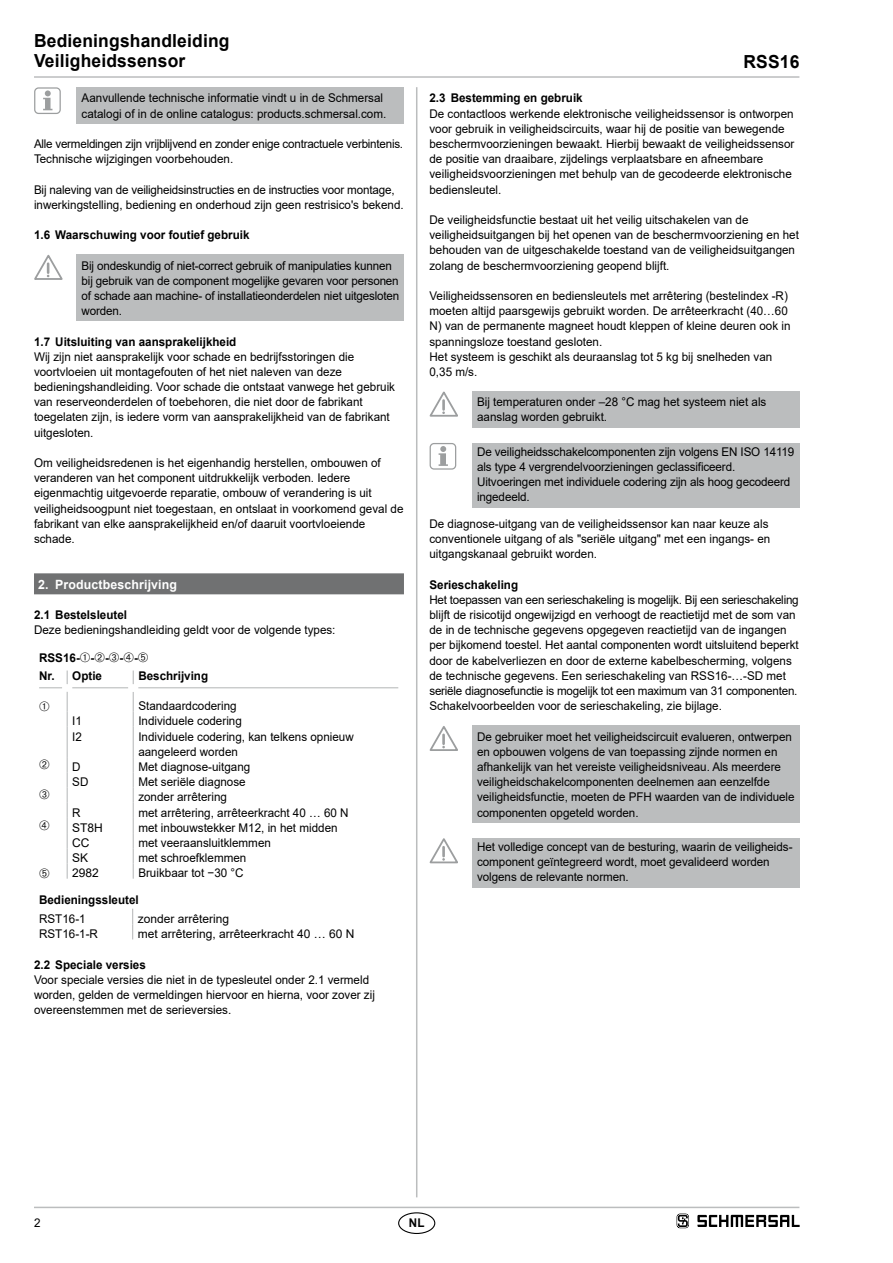
<style>
.page{position:relative;width:893px;height:1263px;background:#fff}
.page>*{position:absolute;margin:0;border:0;box-sizing:border-box;transform-origin:0 0}
.t1{font:700 18px/20.2px "Arial";letter-spacing:.01em;color:#000}
.t2{font:700 12.75px "Arial";letter-spacing:.01em;color:#fff}
.t3{font:12px/15.1px "Arial";color:#000}
.t4{font:700 12px/18px "Arial";color:#000}
.t5{font:12px/15.1px "Arial";letter-spacing:-.02em;color:#000}
</style>
<div class="page">
<hr style="left:34px;top:1207px;width:765px;height:1px;background:#bbbdbe">
<hr style="left:34px;top:76px;width:765px;height:2px;background:#bbbdbe">
<hr style="left:416px;top:87px;width:1px;height:1110px;background:#bbbdbe">
<div style="left:398px;top:1212px;width:37px;height:22px;border:1px solid #000;border-radius:50%"></div>
<div style="left:34px;top:573px;width:370px;height:21px;background:#707172"></div>
<div style="left:77px;top:87px;width:327px;height:36px;background:#bbbdbe"></div>
<svg style="left:43px;top:90px;width:9px;height:20px"></svg>
<div style="left:34px;top:87px;width:27px;height:27px;border:1px solid #9c9e9f;border-radius:4px"></div>
<div style="left:77px;top:254px;width:327px;height:67px;background:#bbbdbe"></div>
<svg style="left:34px;top:254px;width:29px;height:26px"></svg>
<hr style="left:133px;top:727px;width:1px;height:30px;background:#bbbdbe">
<svg style="left:133px;top:757px;width:1px;height:122px"></svg>
<hr style="left:67px;top:727px;width:1px;height:30px;background:#bbbdbe">
<svg style="left:67px;top:757px;width:1px;height:122px"></svg>
<svg style="left:132px;top:909px;width:1px;height:30px"></svg>
<div style="left:472px;top:391px;width:327px;height:36px;background:#bbbdbe"></div>
<svg style="left:429px;top:391px;width:29px;height:26px"></svg>
<div style="left:472px;top:443px;width:327px;height:64px;background:#bbbdbe"></div>
<svg style="left:439px;top:446px;width:9px;height:20px"></svg>
<div style="left:430px;top:443px;width:26px;height:27px;border:1px solid #9c9e9f;border-radius:4px"></div>
<div style="left:472px;top:725px;width:327px;height:97px;background:#bbbdbe"></div>
<svg style="left:429px;top:726px;width:29px;height:25px"></svg>
<div style="left:472px;top:838px;width:327px;height:49px;background:#bbbdbe"></div>
<svg style="left:429px;top:838px;width:29px;height:26px"></svg>
<svg style="left:677px;top:1213px;width:12px;height:15px"></svg>
<svg style="left:697px;top:1215px;width:102px;height:12px"></svg>
<svg style="left:39px;top:670px;width:360px;height:57px"></svg>
<h1 class="t1" style="left:34px;top:31px;width:197px">Bedieningshandleiding<br>Veiligheidssensor</h1>
<p class="t3" style="left:82px;top:90px;width:306px">Aanvullende technische informatie vindt u in de Schmersal catalogi of in de online catalogus: products.schmersal.com.</p>
<p class="t5" style="left:34px;top:136px;width:371px">Alle vermeldingen zijn vrijblijvend en zonder enige contractuele verbintenis.<br>Technische wijzigingen voorbehouden.</p>
<p class="t3" style="left:34px;top:182px;width:371px">Bij naleving van de veiligheidsinstructies en de instructies voor montage, inwerkingstelling, bediening en onderhoud zijn geen restrisico's bekend.</p>
<p class="t4" style="left:34px;top:226px;width:217px">1.6 Waarschuwing voor foutief gebruik</p>
<p class="t3" style="left:82px;top:258px;width:319px">Bij ondeskundig of niet-correct gebruik of manipulaties kunnen bij gebruik van de component mogelijke gevaren voor personen of schade aan machine- of installatieonderdelen niet uitgesloten worden.</p>
<p class="t4" style="left:34px;top:332px;width:204px">1.7 Uitsluiting van aansprakelijkheid</p>
<p class="t3" style="left:34px;top:349px;width:363px">Wij zijn niet aansprakelijk voor schade en bedrijfsstoringen die voortvloeien uit montagefouten of het niet naleven van deze bedieningshandleiding. Voor schade die ontstaat vanwege het gebruik van reserveonderdelen of toebehoren, die niet door de fabrikant toegelaten zijn, is iedere vorm van aansprakelijkheid van de fabrikant uitgesloten.</p>
<p class="t3" style="left:34px;top:455px;width:371px">Om veiligheidsredenen is het eigenhandig herstellen, ombouwen of veranderen van het component uitdrukkelijk verboden. Iedere eigenmachtig uitgevoerde reparatie, ombouw of verandering is uit veiligheidsoogpunt niet toegestaan, en ontslaat in voorkomend geval de fabrikant van elke aansprakelijkheid en/of daaruit voortvloeiende schade.</p>
<p class="t2" style="left:38px;top:575px;width:140px">2. Productbeschrijving</p>
<p class="t4" style="left:34px;top:606px;width:95px">2.1 Bestelsleutel</p>
<p class="t3" style="left:34px;top:622px;width:303px">Deze bedieningshandleiding geldt voor de volgende types:</p>
<p class="t4" style="left:39px;top:648px;width:111px">RSS16-➀-➁-➂-➃-➄<br>Nr. Optie</p>
<p class="t4" style="left:138px;top:666px;width:71px">Beschrijving</p>
<p class="t3" style="left:138px;top:698px;width:100px">Standaardcodering</p>
<p class="t3" style="left:72px;top:713px;width:11px">I1</p>
<p class="t3" style="left:138px;top:713px;width:105px">Individuele codering</p>
<p class="t3" style="left:72px;top:729px;width:11px">I2</p>
<p class="t3" style="left:138px;top:729px;width:217px">Individuele codering, kan telkens opnieuw aangeleerd worden</p>
<p class="t3" style="left:72px;top:759px;width:10px">D</p>
<p class="t3" style="left:138px;top:759px;width:113px">Met diagnose-uitgang</p>
<p class="t3" style="left:72px;top:774px;width:18px">SD</p>
<p class="t3" style="left:138px;top:774px;width:109px">Met seriële diagnose</p>
<p class="t3" style="left:138px;top:789px;width:90px">zonder arrêtering</p>
<p class="t3" style="left:72px;top:805px;width:10px">R</p>
<p class="t3" style="left:138px;top:805px;width:212px">met arrêtering, arrêteerkracht 40 … 60 N</p>
<p class="t3" style="left:72px;top:820px;width:32px">ST8H</p>
<p class="t3" style="left:138px;top:820px;width:201px">met inbouwstekker M12, in het midden</p>
<p class="t3" style="left:72px;top:835px;width:19px">CC</p>
<p class="t3" style="left:138px;top:835px;width:134px">met veeraansluitklemmen</p>
<p class="t3" style="left:72px;top:850px;width:18px">SK</p>
<p class="t3" style="left:138px;top:850px;width:110px">met schroefklemmen</p>
<p class="t3" style="left:72px;top:865px;width:28px">2982</p>
<p class="t3" style="left:138px;top:865px;width:107px">Bruikbaar tot −30 °C</p>
<p class="t4" style="left:39px;top:891px;width:101px">Bedieningssleutel</p>
<p class="t3" style="left:39px;top:911px;width:48px">RST16-1</p>
<p class="t3" style="left:138px;top:911px;width:93px">zonder arrêtering</p>
<p class="t3" style="left:39px;top:926px;width:60px">RST16-1-R</p>
<p class="t3" style="left:138px;top:926px;width:218px">met arrêtering, arrêteerkracht 40 … 60 N</p>
<p class="t4" style="left:34px;top:955px;width:113px">2.2 Speciale versies</p>
<p class="t3" style="left:34px;top:972px;width:342px">Voor speciale versies die niet in de typesleutel onder 2.1 vermeld worden, gelden de vermeldingen hiervoor en hierna, voor zover zij overeenstemmen met de serieversies.</p>
<h1 class="t1" style="left:743px;top:52px;width:58px">RSS16</h1>
<p class="t4" style="left:429px;top:89px;width:155px">2.3 Bestemming en gebruik</p>
<p class="t3" style="left:429px;top:106px;width:366px">De contactloos werkende elektronische veiligheidssensor is ontworpen voor gebruik in veiligheidscircuits, waar hij de positie van bewegende beschermvoorzieningen bewaakt. Hierbij bewaakt de veiligheidssensor de positie van draaibare, zijdelings verplaatsbare en afneembare veiligheidsvoorzieningen met behulp van de gecodeerde elektronische bediensleutel.</p>
<p class="t3" style="left:429px;top:212px;width:371px">De veiligheidsfunctie bestaat uit het veilig uitschakelen van de veiligheidsuitgangen bij het openen van de beschermvoorziening en het behouden van de uitgeschakelde toestand van de veiligheidsuitgangen zolang de beschermvoorziening geopend blijft.</p>
<p class="t3" style="left:429px;top:288px;width:363px">Veiligheidssensoren en bediensleutels met arrêtering (bestelindex -R) moeten altijd paarsgewijs gebruikt worden. De arrêteerkracht (40…60<br>N) van de permanente magneet houdt kleppen of kleine deuren ook in spanningsloze toestand gesloten.<br>Het systeem is geschikt als deuraanslag tot 5 kg bij snelheden van 0,35 m/s.</p>
<p class="t3" style="left:477px;top:394px;width:291px">Bij temperaturen onder –28 °C mag het systeem niet als aanslag worden gebruikt.</p>
<p class="t3" style="left:477px;top:444px;width:319px">De veiligheidsschakelcomponenten zijn volgens EN ISO 14119 als type 4 vergrendelvoorzieningen geclassificeerd.<br>Uitvoeringen met individuele codering zijn als hoog gecodeerd ingedeeld.</p>
<p class="t3" style="left:429px;top:516px;width:342px">De diagnose-uitgang van de veiligheidssensor kan naar keuze als conventionele uitgang of als "seriële uitgang" met een ingangs- en uitgangskanaal gebruikt worden.</p>
<p class="t4" style="left:429px;top:576px;width:90px">Serieschakeling</p>
<p class="t3" style="left:429px;top:592px;width:371px">Het toepassen van een serieschakeling is mogelijk. Bij een serieschakeling blijft de risicotijd ongewijzigd en verhoogt de reactietijd met de som van de in de technische gegevens opgegeven reactietijd van de ingangen per bijkomend toestel. Het aantal componenten wordt uitsluitend beperkt door de kabelverliezen en door de externe kabelbescherming, volgens de technische gegevens. Een serieschakeling van RSS16-…-SD met seriële diagnosefunctie is mogelijk tot een maximum van 31 componenten.<br>Schakelvoorbeelden voor de serieschakeling, zie bijlage.</p>
<p class="t3" style="left:477px;top:729px;width:319px">De gebruiker moet het veiligheidscircuit evalueren, ontwerpen en opbouwen volgens de van toepassing zijnde normen en afhankelijk van het vereiste veiligheidsniveau. Als meerdere veiligheidschakelcomponenten deelnemen aan eenzelfde veiligheidsfunctie, moeten de PFH waarden van de individuele componenten opgeteld worden.</p>
<p class="t3" style="left:477px;top:839px;width:317px">Het volledige concept van de besturing, waarin de veiligheids&shy;component geïntegreerd wordt, moet gevalideerd worden volgens de relevante normen.</p>
<p class="t3" style="left:34px;top:1215px;width:8px">2</p>
<p class="t4" style="left:409px;top:1214px;width:17px">NL</p>
</div>
